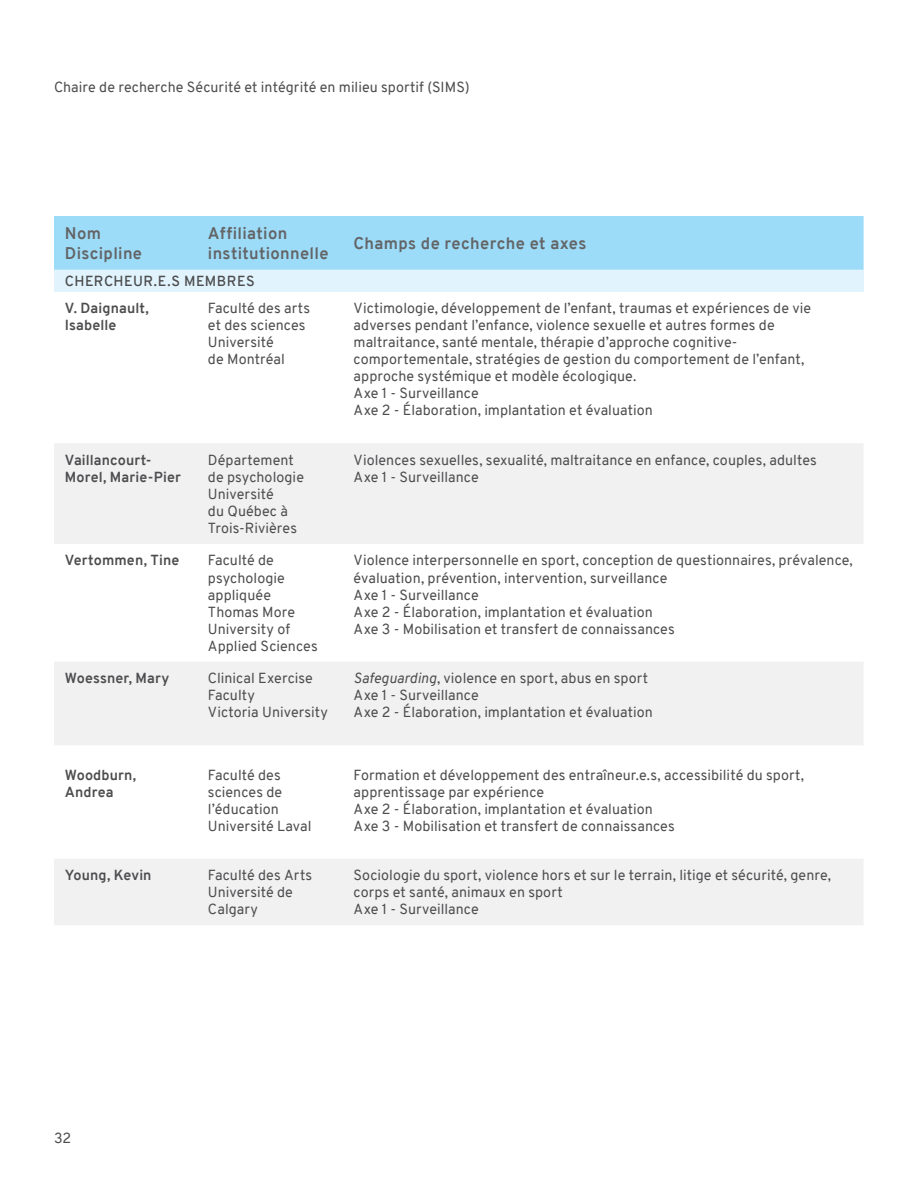
<style>
.page{position:relative;width:918px;height:1188px;background:#fff}
.page>*{position:absolute;margin:0;border:0;box-sizing:border-box;transform-origin:0 0}
.t1{font:700 16.5px/19.8px "Overpass";letter-spacing:.02em;color:#636466}
.t2{font:14.25px/17.1px "Overpass";letter-spacing:.005em;color:#4d4d4f}
.t3{font:700 14.25px/17.1px "Overpass";letter-spacing:.01em;color:#4d4d4f}
.t4{font:600 14.25px "Overpass";letter-spacing:.035em;color:#4d4d4f}
.s1{font-style:italic}
</style>
<div class="page">
<div style="left:54px;top:216px;width:810px;height:54px;background:#9ddcf9"></div>
<div style="left:54px;top:270px;width:810px;height:21px;background:#e1f4fd"></div>
<svg style="left:54px;top:443px;width:809px;height:302px;fill:#f1f1f2"></svg>
<div style="left:54px;top:859px;width:809px;height:66px;background:#f1f1f2"></div>
<p class="t2" style="left:54px;top:78px;width:417px">Chaire de recherche Sécurité et intégrité en milieu sportif (SIMS)</p>
<p class="t1" style="left:65px;top:224px;width:79px">Nom<br>Discipline</p>
<p class="t1" style="left:208px;top:224px;width:122px">Affiliation institutionnelle</p>
<p class="t1" style="left:354px;top:234px;width:234px">Champs de recherche et axes</p>
<p class="t4" style="left:65px;top:271px;width:191px">CHERCHEUR.E.S MEMBRES</p>
<p class="t3" style="left:65px;top:299px;width:85px">V. Daignault,<br>Isabelle</p>
<p class="t2" style="left:208px;top:299px;width:104px">Faculté des arts et des sciences<br>Université<br>de Montréal</p>
<p class="t2" style="left:354px;top:299px;width:459px">Victimologie, développement de l’enfant, traumas et expériences de vie adverses pendant l’enfance, violence sexuelle et autres formes de maltraitance, santé mentale, thérapie d’approche cognitive&shy;comportementale, stratégies de gestion du comportement de l’enfant, approche systémique et modèle écologique.<br>Axe 1 - Surveillance<br>Axe 2 - Élaboration, implantation et évaluation</p>
<p class="t3" style="left:65px;top:451px;width:118px">Vaillancourt-<br>Morel, Marie-Pier</p>
<p class="t2" style="left:208px;top:451px;width:98px">Département de psychologie<br>Université<br>du Québec à<br>Trois-Rivières</p>
<p class="t2" style="left:354px;top:451px;width:465px">Violences sexuelles, sexualité, maltraitance en enfance, couples, adultes<br>Axe 1 - Surveillance</p>
<p class="t3" style="left:65px;top:552px;width:116px">Vertommen, Tine</p>
<p class="t2" style="left:208px;top:552px;width:111px">Faculté de psychologie appliquée<br>Thomas More<br>University of<br>Applied Sciences</p>
<p class="t2" style="left:354px;top:552px;width:501px">Violence interpersonnelle en sport, conception de questionnaires, prévalence, évaluation, prévention, intervention, surveillance<br>Axe 1 - Surveillance<br>Axe 2 - Élaboration, implantation et évaluation<br>Axe 3 - Mobilisation et transfert de connaissances</p>
<p class="t3" style="left:65px;top:670px;width:106px">Woessner, Mary</p>
<p class="t2" style="left:208px;top:670px;width:122px">Clinical Exercise<br>Faculty<br>Victoria University</p>
<p class="t2" style="left:354px;top:670px;width:301px"><span class="s1">Safeguarding</span>, violence en sport, abus en sport<br>Axe 1 - Surveillance<br>Axe 2 - Élaboration, implantation et évaluation</p>
<p class="t3" style="left:65px;top:766px;width:73px">Woodburn,<br>Andrea</p>
<p class="t2" style="left:208px;top:766px;width:105px">Faculté des sciences de l’éducation<br>Université Laval</p>
<p class="t2" style="left:354px;top:766px;width:452px">Formation et développement des entraîneur.e.s, accessibilité du sport, apprentissage par expérience<br>Axe 2 - Élaboration, implantation et évaluation<br>Axe 3 - Mobilisation et transfert de connaissances</p>
<p class="t3" style="left:65px;top:867px;width:88px">Young, Kevin</p>
<p class="t2" style="left:208px;top:867px;width:106px">Faculté des Arts<br>Université de<br>Calgary</p>
<p class="t2" style="left:354px;top:867px;width:479px">Sociologie du sport, violence hors et sur le terrain, litige et sécurité, genre, corps et santé, animaux en sport<br>Axe 1 - Surveillance</p>
<p class="t2" style="left:54px;top:1129px;width:19px">32</p>
</div>
